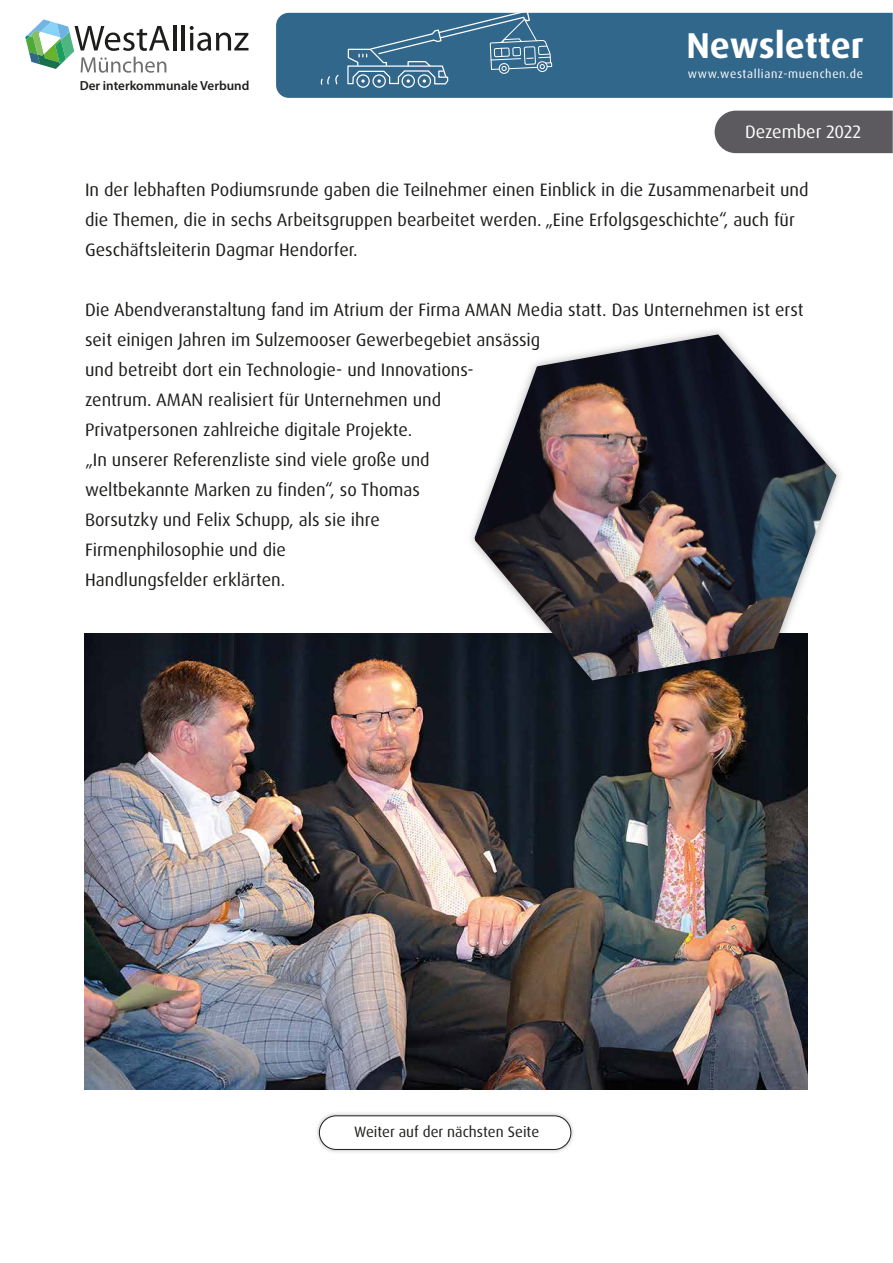
<style>
.page{position:relative;width:893px;height:1263px;background:#fff}
.page>*{position:absolute;margin:0;border:0;box-sizing:border-box;transform-origin:0 0}
.t1{font:700 36px "Dax Pro";color:#fff}
.t2{font:18px/30px "Dax Pro";color:#1d1d1b}
.t3{font:18px "Dax Pro";color:#fff}
.t4{font:15px "Dax Pro";color:#1d1d1b}
.t5{font:600 13.2px "Myriad Pro";color:#1d1d1b}
.t6{font:12px "Dax Pro";letter-spacing:.055em;color:#fff}
</style>
<div class="page">
<img style="left:85px;top:633px;width:722px;height:457px">
<div style="left:276px;top:13px;width:617px;height:85px;background:#31678b"></div>
<div style="left:715px;top:111px;width:178px;height:42px;background:#5c5a5e"></div>
<hr style="left:173px;top:25px;width:3px;height:25px;background:#1d1d1b">
<hr style="left:182px;top:25px;width:3px;height:25px;background:#1d1d1b">
<svg style="left:190px;top:26px;width:58px;height:25px"></svg>
<svg style="left:25px;top:19px;width:144px;height:54px"></svg>
<img style="left:317px;top:1113px;width:256px;height:40px">
<div style="left:319px;top:1116px;width:252px;height:33px;background:#fff;border-radius:17px"></div>
<div style="left:319px;top:1115px;width:252px;height:34px;border:1px solid #1d1d1b;border-radius:17px"></div>
<img style="left:461px;top:331px;width:379px;height:362px">
<img style="left:475px;top:334px;width:361px;height:346px">
<svg style="left:321px;top:74px;width:19px;height:12px"></svg>
<svg style="left:347px;top:12px;width:206px;height:86px;background:#457696"></svg>
<p class="t5" style="left:80px;top:77px;width:171px">Der interkommunale Verbund</p>
<h1 class="t1" style="left:686px;top:22px;width:179px">Newsletter</h1>
<p class="t6" style="left:688px;top:66px;width:177px">www.westallianz-muenchen.de</p>
<p class="t3" style="left:745px;top:120px;width:118px">Dezember 2022</p>
<p class="t2" style="left:85px;top:175px;width:725px">In der lebhaften Podiumsrunde gaben die Teilnehmer einen Einblick in die Zusammenarbeit und die Themen, die in sechs Arbeitsgruppen bearbeitet werden. „Eine Erfolgsgeschichte“, auch für<br>Geschäftsleiterin Dagmar Hendorfer.</p>
<p class="t2" style="left:85px;top:295px;width:720px">Die Abendveranstaltung fand im Atrium der Firma AMAN Media statt. Das Unternehmen ist erst seit einigen Jahren im Sulzemooser Gewerbegebiet ansässig<br>und betreibt dort ein Technologie- und Innovations-<br>zentrum. AMAN realisiert für Unternehmen und<br>Privatpersonen zahlreiche digitale Projekte.<br>„In unserer Referenzliste sind viele große und<br>weltbekannte Marken zu finden“, so Thomas<br>Borsutzky und Felix Schupp, als sie ihre<br>Firmenphilosophie und die<br>Handlungsfelder erklärten.</p>
<p class="t4" style="left:354px;top:1122px;width:187px">Weiter auf der nächsten Seite</p>
</div>
